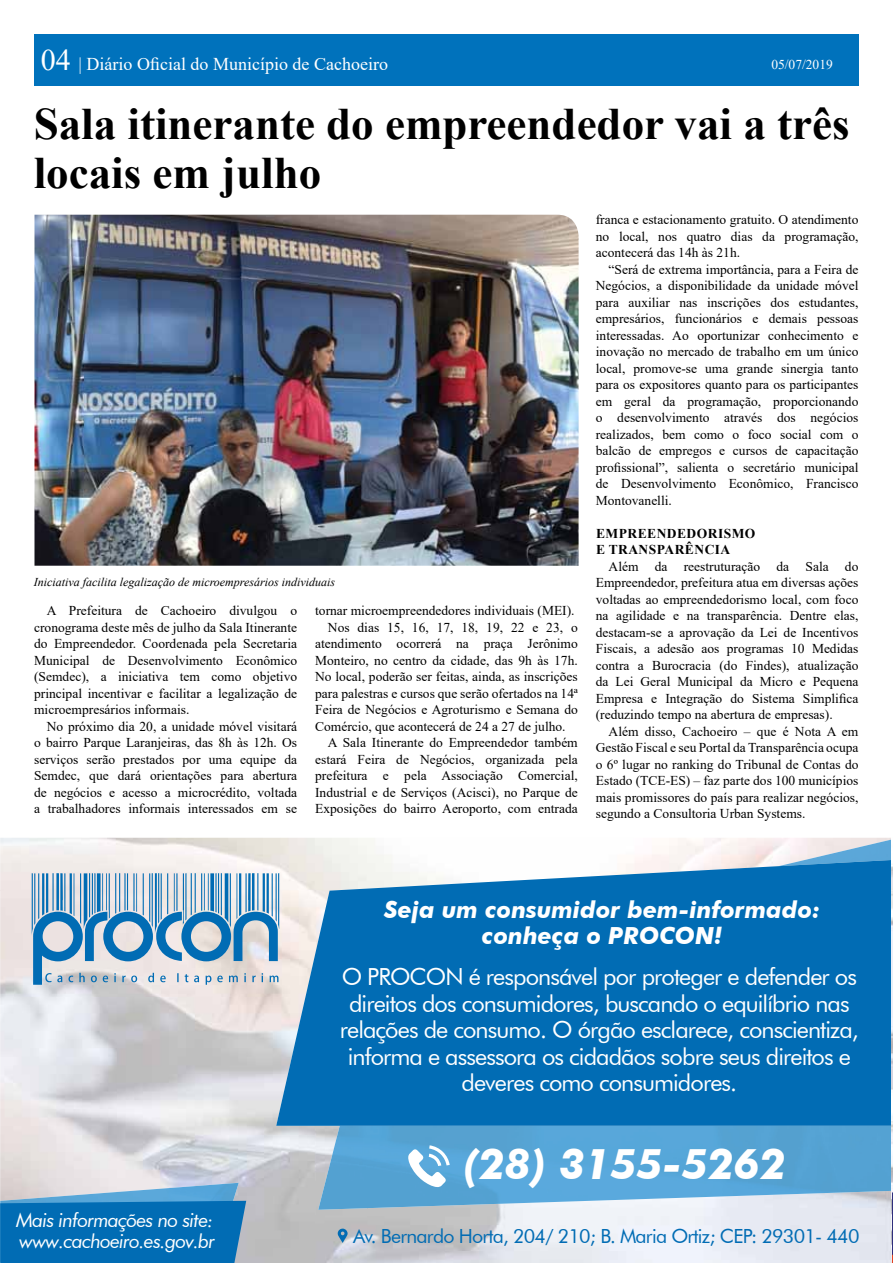
<style>
.page{position:relative;width:893px;height:1263px;background:#fff}
.page>*{position:absolute;margin:0;border:0;box-sizing:border-box;transform-origin:0 0}
.t1{font:700 45px/49.5px "Times New Roman";color:#000}
.t2{font:italic 700 42.45px "Futura BT";color:#fff}
.t3{font:23.55px/26.4px "Futura BT";letter-spacing:-.04em;color:#fff;text-align:center}
.t4{font:italic 700 23.55px/26.4px "Futura BT";color:#fff;text-align:center}
.t5{font:19.5px "Futura BT";letter-spacing:-.04em;color:#016cb4}
.t6{font:italic 19.5px/21px "Futura BT";letter-spacing:-.04em;color:#fff}
.t7{font:18px "Times New Roman";color:#fff}
.t8{font:13.5px/16.5px "Times New Roman";color:#000;text-align:justify}
.t9{font:700 13.5px/16.5px "Times New Roman";letter-spacing:.035em;color:#000}
.t10{font:13.5px "Times New Roman";color:#fff}
.t11{font:italic 12px "Times New Roman";color:#000}
.s1{font-size:30px}
</style>
<div class="page">
<div style="left:34px;top:34px;width:824px;height:52px;background:#0072bc"></div>
<img style="left:0;top:890px;width:276px;height:107px">
<img style="left:315px;top:1126px;width:52px;height:137px">
<img style="left:367px;top:1210px;width:525px;height:53px">
<img style="left:778px;top:839px;width:113px;height:21px">
<img style="left:318px;top:1126px;width:574px;height:84px">
<svg style="left:408px;top:1145px;width:42px;height:42px"></svg>
<svg style="left:276px;top:860px;width:616px;height:266px;background:#1a79b9"></svg>
<svg style="left:32px;top:873px;width:247px;height:112px;background:#96b8d0"></svg>
<img style="left:0;top:1183px;width:239px;height:18px">
<div style="left:0;top:1201px;width:246px;height:62px;background:#016cb4"></div>
<svg style="left:338px;top:1228px;width:10px;height:15px"></svg>
<img style="left:34px;top:215px;width:545px;height:351px">
<img style="left:892px;top:866px;width:1px;height:307px">
<svg style="left:892px;top:1173px;width:1px;height:90px"></svg>
<h3 class="t7" style="left:41px;top:51px;width:349px"><span class="s1">04</span> | Diário Oficial do Município de Cachoeiro</h3>
<p class="t10" style="left:771px;top:54px;width:63px">05/07/2019</p>
<h1 class="t1" style="left:34px;top:97px;width:817px">Sala itinerante do empreendedor vai a três locais em julho</h1>
<p class="t11" style="left:34px;top:573px;width:303px">Iniciativa facilita legalização de microempresários individuais</p>
<p class="t8" style="left:34px;top:602px;width:265px;text-indent:13px">A Prefeitura de Cachoeiro divulgou o cronograma deste mês de julho da Sala Itinerante do Empreendedor. Coordenada pela Secretaria Municipal de Desenvolvimento Econômico (Semdec), a iniciativa tem como objetivo principal incentivar e facilitar a legalização de microempresários informais.</p>
<p class="t8" style="left:34px;top:718px;width:265px;text-indent:13px">No próximo dia 20, a unidade móvel visitará o bairro Parque Laranjeiras, das 8h às 12h. Os serviços serão prestados por uma equipe da Semdec, que dará orientações para abertura de negócios e acesso a microcrédito, voltada a trabalhadores informais interessados em se</p>
<p class="t8" style="left:315px;top:602px;width:261px">tornar microempreendedores individuais (MEI).</p>
<p class="t8" style="left:328px;top:619px;width:251px">Nos dias 15, 16, 17, 18, 19, 22 e 23, o</p>
<p class="t8" style="left:315px;top:635px;width:264px">atendimento ocorrerá na praça Jerônimo</p>
<p class="t8" style="left:315px;top:652px;width:264px">Monteiro, no centro da cidade, das 9h às 17h.</p>
<p class="t8" style="left:315px;top:668px;width:264px">No local, poderão ser feitas, ainda, as inscrições</p>
<p class="t8" style="left:315px;top:685px;width:264px">para palestras e cursos que serão ofertados na 14ª</p>
<p class="t8" style="left:315px;top:701px;width:264px">Feira de Negócios e Agroturismo e Semana do</p>
<p class="t8" style="left:315px;top:718px;width:252px">Comércio, que acontecerá de 24 a 27 de julho.</p>
<p class="t8" style="left:328px;top:734px;width:251px">A Sala Itinerante do Empreendedor também</p>
<p class="t8" style="left:315px;top:751px;width:264px">estará Feira de Negócios, organizada pela</p>
<p class="t8" style="left:315px;top:767px;width:264px">prefeitura e pela Associação Comercial,</p>
<p class="t8" style="left:315px;top:784px;width:264px">Industrial e de Serviços (Acisci), no Parque de</p>
<p class="t8" style="left:315px;top:800px;width:264px">Exposições do bairro Aeroporto, com entrada</p>
<p class="t8" style="left:596px;top:211px;width:264px">franca e estacionamento gratuito. O atendimento no local, nos quatro dias da programação, acontecerá das 14h às 21h.</p>
<p class="t8" style="left:596px;top:260px;width:264px;text-indent:13px">“Será de extrema importância, para a Feira de Negócios, a disponibilidade da unidade móvel para auxiliar nas inscrições dos estudantes, empresários, funcionários e demais pessoas interessadas. Ao oportunizar conhecimento e inovação no mercado de trabalho em um único local, promove-se uma grande sinergia tanto para os expositores quanto para os participantes em geral da programação, proporcionando o desenvolvimento através dos negócios realizados, bem como o foco social com o balcão de empregos e cursos de capacitação profissional”, salienta o secretário municipal de Desenvolvimento Econômico, Francisco Montovanelli.</p>
<p class="t9" style="left:596px;top:524px;width:161px">EMPREENDEDORISMO<br>E TRANSPARÊNCIA</p>
<p class="t8" style="left:596px;top:557px;width:264px;text-indent:13px">Além da reestruturação da Sala do Empreendedor, prefeitura atua em diversas ações voltadas ao empreendedorismo local, com foco na agilidade e na transparência. Dentre elas, destacam-se a aprovação da Lei de Incentivos Fiscais, a adesão aos programas 10 Medidas contra a Burocracia (do Findes), atualização da Lei Geral Municipal da Micro e Pequena Empresa e Integração do Sistema Simplifica (reduzindo tempo na abertura de empresas).</p>
<p class="t8" style="left:596px;top:722px;width:264px;text-indent:13px">Além disso, Cachoeiro – que é Nota A em Gestão Fiscal e seu Portal da Transparência ocupa o 6º lugar no ranking do Tribunal de Contas do Estado (TCE-ES) – faz parte dos 100 municípios mais promissores do país para realizar negócios, segundo a Consultoria Urban Systems.</p>
<h3 class="t4" style="left:384px;top:896px;width:438px">Seja um consumidor bem-informado: conheça o PROCON!</h3>
<p class="t3" style="left:340px;top:964px;width:520px">O PROCON é responsável por proteger e defender os direitos dos consumidores, buscando o equilíbrio nas relações de consumo. O órgão esclarece, conscientiza, informa e assessora os cidadãos sobre seus direitos e deveres como consumidores.</p>
<h3 class="t6" style="left:16px;top:1210px;width:201px">Mais informações no site: www.cachoeiro.es.gov.br</h3>
<h2 class="t2" style="left:464px;top:1138px;width:323px">(28) 3155-5262</h2>
<h3 class="t5" style="left:353px;top:1224px;width:508px">Av. Bernardo Horta, 204/ 210; B. Maria Ortiz; CEP: 29301- 440</h3>
</div>
